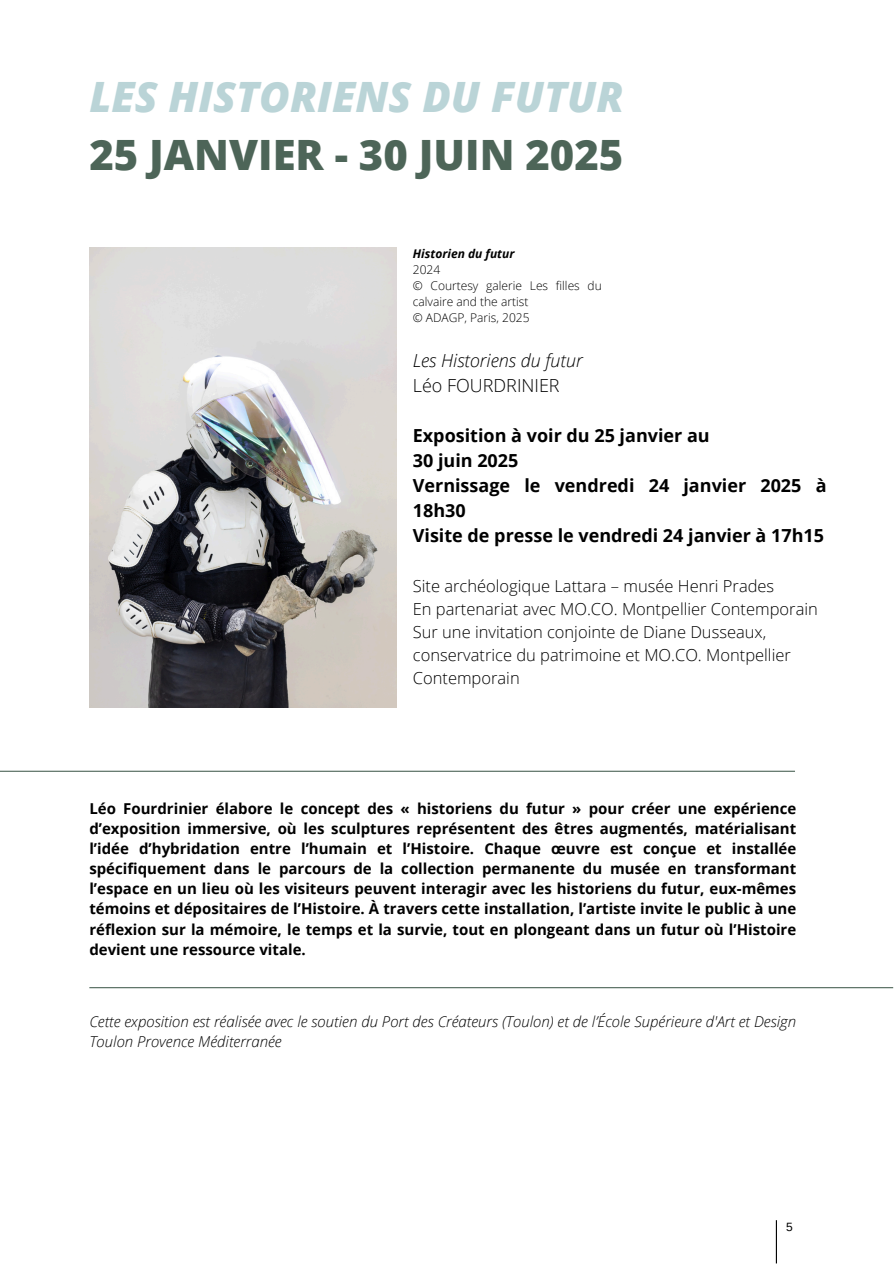
<style>
.page{position:relative;width:894px;height:1264px;background:#fff}
.page>*{position:absolute;margin:0;border:0;box-sizing:border-box;transform-origin:0 0}
.t1{font:italic 800 41.85px "Open Sans";color:#bad4d7}
.t2{font:800 41.85px "Open Sans";color:#4d6558}
.t3{font:700 18px/25px "Open Sans";color:#000}
.t4{font:italic 300 18px "Open Sans";color:#000}
.t5{font:300 18px "Open Sans";color:#000}
.t6{font:300 16.5px/23px "Open Sans";color:#000}
.t7{font:700 15px/20px "Open Sans";color:#000;text-align:justify}
.t8{font:italic 300 15px/20.2px "Open Sans";color:#000}
.t9{font:300 12px/16px "Open Sans";color:#000}
.t10{font:italic 700 12px "Open Sans";color:#000}
.t11{font:12px "Arimo";color:#000}
</style>
<div class="page">
<hr style="left:775px;top:1220px;width:1px;height:43px;background:#000">
<hr style="left:89px;top:987px;width:803px;height:1px;background:#4d6558">
<img style="left:89px;top:247px;width:307px;height:461px">
<hr style="left:0;top:770px;width:794px;height:1px;background:#4d6558">
<h1 class="t1" style="left:89px;top:67px;width:535px">LES HISTORIENS DU FUTUR</h1>
<h1 class="t2" style="left:89px;top:125px;width:535px">25 JANVIER - 30 JUIN 2025</h1>
<p class="t10" style="left:412px;top:245px;width:103px">Historien du futur</p>
<p class="t9" style="left:412px;top:262px;width:190px">2024<br>© Courtesy galerie Les filles du calvaire and the artist<br>© ADAGP, Paris, 2025</p>
<p class="t4" style="left:412px;top:348px;width:171px">Les Historiens du futur</p>
<p class="t5" style="left:412px;top:373px;width:148px">Léo FOURDRINIER</p>
<p class="t3" style="left:412px;top:422px;width:415px">Exposition à voir du 25 janvier au<br>30 juin 2025<br>Vernissage le vendredi 24 janvier 2025 à<br>18h30<br>Visite de presse le vendredi 24 janvier à 17h15</p>
<p class="t6" style="left:412px;top:574px;width:406px">Site archéologique Lattara – musée Henri Prades<br>En partenariat avec MO.CO. Montpellier Contemporain Sur une invitation conjointe de Diane Dusseaux, conservatrice du patrimoine et MO.CO. Montpellier Contemporain</p>
<p class="t7" style="left:89px;top:798px;width:708px">Léo Fourdrinier élabore le concept des « historiens du futur » pour créer une expérience d’exposition immersive, où les sculptures représentent des êtres augmentés, matérialisant l’idée d’hybridation entre l’humain et l’Histoire. Chaque œuvre est conçue et installée spécifiquement dans le parcours de la collection permanente du musée en transformant l’espace en un lieu où les visiteurs peuvent interagir avec les historiens du futur, eux-mêmes témoins et dépositaires de l’Histoire. À travers cette installation, l’artiste invite le public à une réflexion sur la mémoire, le temps et la survie, tout en plongeant dans un futur où l’Histoire devient une ressource vitale.</p>
<p class="t8" style="left:89px;top:1010px;width:708px">Cette exposition est réalisée avec le soutien du Port des Créateurs (Toulon) et de l’École Supérieure d'Art et Design<br>Toulon Provence Méditerranée</p>
<p class="t11" style="left:785px;top:1220px;width:8px">5</p>
</div>
